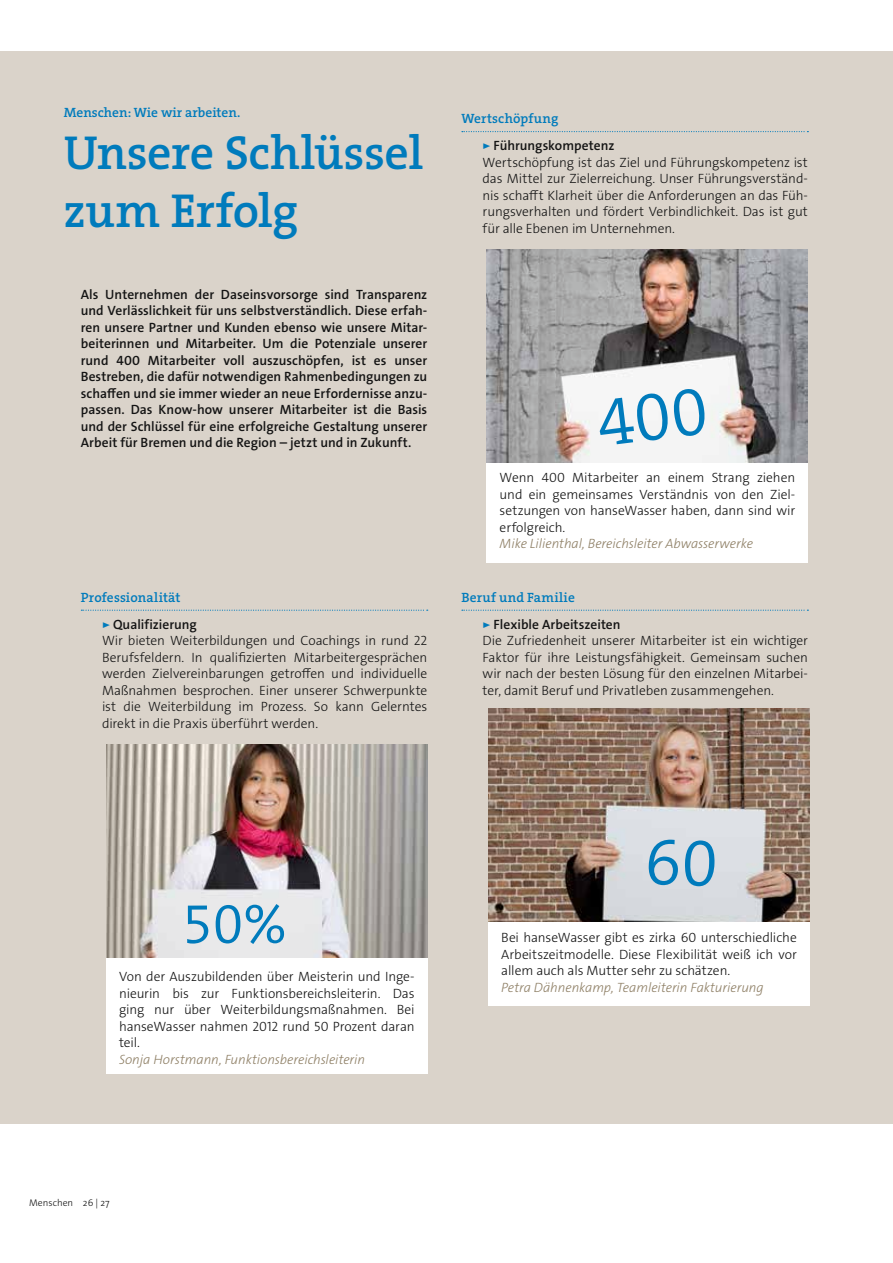
<style>
.page{position:relative;width:893px;height:1263px;background:#fff}
.page>*{position:absolute;margin:0;border:0;box-sizing:border-box;transform-origin:0 0}
.t1{font:55.5px "The Serif HP4 Se Lig";color:#007bbc}
.t2{font:48px/57.6px "The Serif HP6 Se Bld";letter-spacing:-.01em;color:#007bbc}
.t3{font:300 13.5px/16.5px "The Sans Os F";letter-spacing:-.005em;color:#141414}
.t4{font:600 13.5px/16.5px "The Sans Os F";letter-spacing:.005em;color:#141414;text-align:justify}
.t5{font:italic 300 13.5px "The Sans Os F";letter-spacing:-.005em;color:#8e7f65}
.t6{font:13.5px "The Serif HP6 Se Bld";letter-spacing:.005em;color:#007bbc}
.t7{font:13.5px "The Serif HP6 Se Bld";letter-spacing:.025em;color:#007bbc}
.t8{font:300 9.75px "The Sans Os F";color:#141414}
.s1{font-family:"The Sans Bold Caps";font-weight:400;color:#007bbc}
.s2{font-weight:600}
</style>
<div class="page">
<div style="left:0;top:51px;width:893px;height:1073px;background:#dad3ca"></div>
<svg style="left:81px;top:610px;width:347px;height:1px"></svg>
<svg style="left:462px;top:131px;width:346px;height:1px"></svg>
<svg style="left:462px;top:610px;width:346px;height:1px"></svg>
<img style="left:106px;top:744px;width:321px;height:215px">
<img style="left:487px;top:249px;width:321px;height:214px">
<div style="left:106px;top:959px;width:321px;height:115px;background:#fff"></div>
<div style="left:487px;top:464px;width:321px;height:99px;background:#fff"></div>
<img style="left:489px;top:708px;width:321px;height:214px">
<div style="left:489px;top:922px;width:321px;height:83px;background:#fff"></div>
<div style="left:596px;top:387px;width:111px;height:59px;background:#f5f5f5"></div>
<div style="left:648px;top:839px;width:67px;height:48px;background:#dcdfe4"></div>
<p class="t6" style="left:64px;top:104px;width:178px">Menschen: Wie wir arbeiten.</p>
<h2 class="t2" style="left:64px;top:124px;width:361px">Unsere Schlüssel zum Erfolg</h2>
<p class="t4" style="left:81px;top:286px;width:348px">Als Unternehmen der Daseinsvorsorge sind Transparenz und Verlässlichkeit für uns selbstverständlich. Diese erfah&shy;ren unsere Partner und Kunden ebenso wie unsere Mitar&shy;beiterinnen und Mitarbeiter. Um die Potenziale unserer rund 400 Mitarbeiter voll auszuschöpfen, ist es unser Bestreben, die dafür notwendigen Rahmenbedingungen zu schaffen und sie immer wieder an neue Erfordernisse anzu&shy;passen. Das Know-how unserer Mitarbeiter ist die Basis und der Schlüssel für eine erfolgreiche Gestaltung unserer Arbeit für Bremen und die Region – jetzt und in Zukunft.</p>
<p class="t6" style="left:81px;top:588px;width:101px">Professionalität</p>
<p class="t3" style="left:102px;top:616px;width:327px"><span class="s1">&gt;</span> <span class="s2">Qualifizierung<br></span>Wir bieten Weiterbildungen und Coachings in rund 22<br>Berufsfeldern. In qualifizierten Mitarbeitergesprächen werden Zielvereinbarungen getroffen und individuelle Maßnahmen besprochen. Einer unserer Schwerpunkte ist die Weiterbildung im Prozess. So kann Gelerntes direkt in die Praxis überführt werden.</p>
<p class="t6" style="left:461px;top:110px;width:99px">Wertschöpfung</p>
<p class="t3" style="left:483px;top:137px;width:327px"><span class="s1">&gt;</span> <span class="s2">Führungskompetenz<br></span>Wertschöpfung ist das Ziel und Führungskompetenz ist das Mittel zur Zielerreichung. Unser Führungsverständ&shy;nis schafft Klarheit über die Anforderungen an das Füh&shy;rungsverhalten und fördert Verbindlichkeit. Das ist gut für alle Ebenen im Unternehmen.</p>
<p class="t3" style="left:500px;top:469px;width:297px;text-align:justify">Wenn 400 Mitarbeiter an einem Strang ziehen und ein gemeinsames Verständnis von den Ziel&shy;setzungen von hanseWasser haben, dann sind wir erfolgreich.</p>
<p class="t5" style="left:500px;top:535px;width:255px">Mike Lilienthal, Bereichsleiter Abwasserwerke</p>
<p class="t7" style="left:461px;top:588px;width:115px">Beruf und Familie</p>
<p class="t3" style="left:483px;top:616px;width:327px"><span class="s1">&gt;</span> <span class="s2">Flexible Arbeitszeiten<br></span>Die Zufriedenheit unserer Mitarbeiter ist ein wichtiger Faktor für ihre Leistungsfähigkeit. Gemeinsam suchen wir nach der besten Lösung für den einzelnen Mitarbei&shy;ter, damit Beruf und Privatleben zusammengehen.</p>
<h1 class="t1" style="left:182px;top:888px;width:107px">50%</h1>
<p class="t3" style="left:119px;top:969px;width:297px;text-align:justify">Von der Auszubildenden über Meisterin und Inge&shy;nieurin bis zur Funktionsbereichsleiterin. Das ging nur über Weiterbildungsmaßnahmen. Bei hanseWasser nahmen 2012 rund 50 Prozent daran teil.</p>
<p class="t5" style="left:119px;top:1051px;width:248px">Sonja Horstmann, Funktionsbereichsleiterin</p>
<p class="t8" style="left:29px;top:1196px;width:82px">Menschen 26 | 27</p>
<p class="t3" style="left:501px;top:929px;width:297px;text-align:justify">Bei hanseWasser gibt es zirka 60 unterschiedliche Arbeitszeitmodelle. Diese Flexibilität weiß ich vor allem auch als Mutter sehr zu schätzen.</p>
<p class="t5" style="left:501px;top:978px;width:264px">Petra Dähnenkamp, Teamleiterin Fakturierung</p>
</div>
